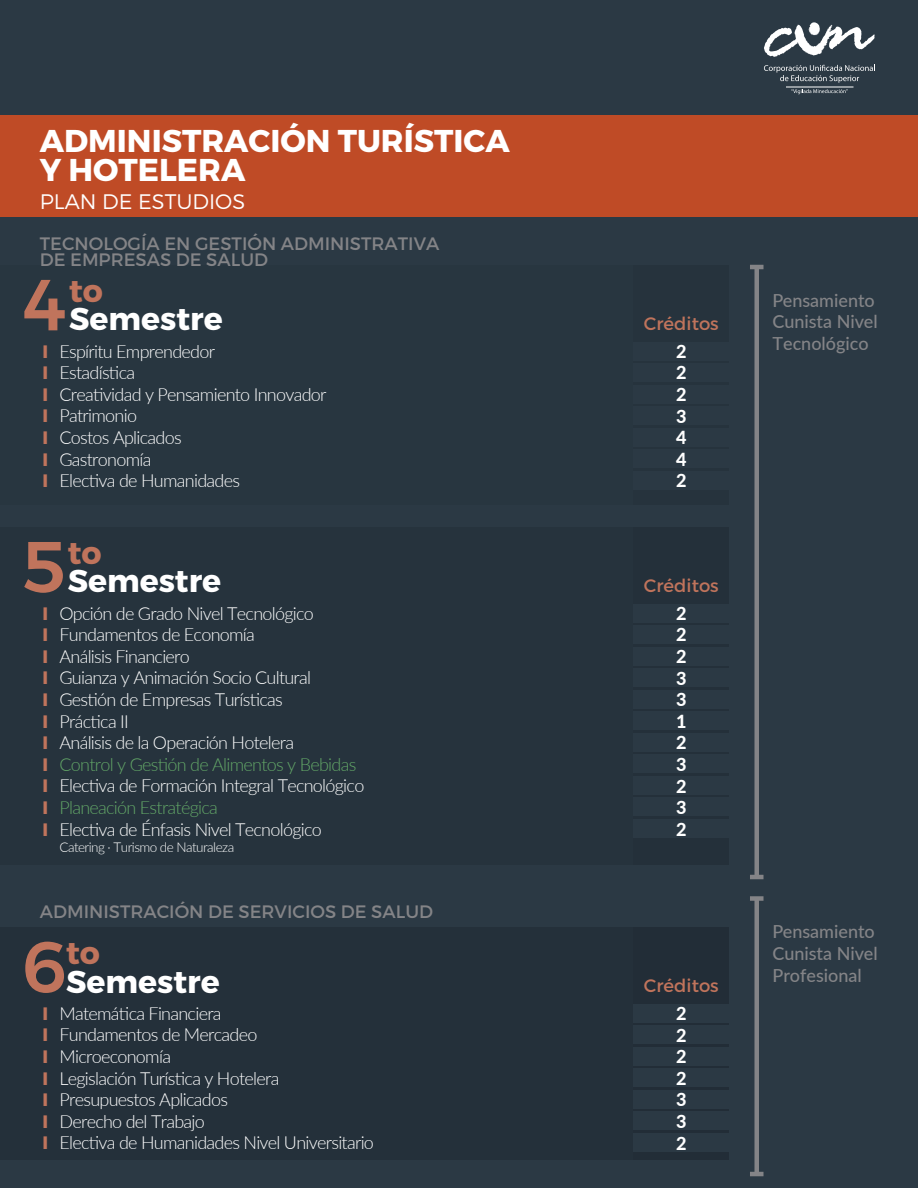
<style>
.page{position:relative;width:918px;height:1188px;background:#2b3944}
.page>*{position:absolute;margin:0;border:0;box-sizing:border-box;transform-origin:0 0}
.t1{font:500 72px "Montserrat";color:#c0745c}
.t2{font:700 31.5px/28.5px "Montserrat";color:#fff}
.t3{font:700 31.5px "Montserrat";color:#c0745c}
.t4{font:300 21px "Montserrat";color:#fff}
.t5{font:300 18px/21.6px "Lato";letter-spacing:-.04em;color:#fff}
.t6{font:18px/16.5px "Montserrat";color:#848487}
.t7{font:500 18px/21.6px "Lato";color:#848487}
.t8{font:300 18px "Lato";letter-spacing:-.04em;color:#62a667}
.t9{font:700 18px/21.6px "Montserrat";color:#c0745c;text-align:justify}
.t10{font:800 18px/21.6px "Lato";color:#fff;text-align:justify}
.t11{font:18px "Montserrat";color:#c0745c}
.t12{font:300 13.5px "Lato";letter-spacing:-.04em;color:#fff}
</style>
<div class="page">
<div style="left:0;top:116px;width:918px;height:101px;background:#bf4b26"></div>
<svg style="left:764px;top:22px;width:111px;height:35px"></svg>
<svg style="left:764px;top:65px;width:111px;height:18px"></svg>
<hr style="left:786px;top:87px;width:68px;height:1px;background:#fff">
<svg style="left:791px;top:89px;width:57px;height:5px"></svg>
<div style="left:0;top:265px;width:729px;height:239px;background:#283640"></div>
<div style="left:634px;top:342px;width:95px;height:18px;background:#2b3944"></div>
<div style="left:634px;top:363px;width:95px;height:19px;background:#2b3944"></div>
<div style="left:634px;top:385px;width:95px;height:18px;background:#2b3944"></div>
<div style="left:634px;top:406px;width:95px;height:19px;background:#2b3944"></div>
<div style="left:634px;top:428px;width:95px;height:18px;background:#2b3944"></div>
<div style="left:634px;top:449px;width:95px;height:19px;background:#2b3944"></div>
<div style="left:634px;top:471px;width:95px;height:18px;background:#2b3944"></div>
<div style="left:0;top:527px;width:729px;height:337px;background:#26333d"></div>
<div style="left:634px;top:604px;width:95px;height:19px;background:#2b3944"></div>
<div style="left:634px;top:625px;width:95px;height:19px;background:#2b3944"></div>
<div style="left:634px;top:647px;width:95px;height:19px;background:#2b3944"></div>
<div style="left:634px;top:668px;width:95px;height:19px;background:#2b3944"></div>
<div style="left:634px;top:690px;width:95px;height:19px;background:#2b3944"></div>
<div style="left:634px;top:711px;width:95px;height:19px;background:#2b3944"></div>
<div style="left:634px;top:733px;width:95px;height:19px;background:#2b3944"></div>
<div style="left:634px;top:754px;width:95px;height:19px;background:#2b3944"></div>
<div style="left:634px;top:776px;width:95px;height:19px;background:#2b3944"></div>
<div style="left:634px;top:797px;width:95px;height:19px;background:#2b3944"></div>
<div style="left:634px;top:819px;width:95px;height:19px;background:#2b3944"></div>
<div style="left:0;top:927px;width:729px;height:233px;background:#24303a"></div>
<div style="left:634px;top:1004px;width:95px;height:19px;background:#2b3944"></div>
<div style="left:634px;top:1026px;width:95px;height:18px;background:#2b3944"></div>
<div style="left:634px;top:1047px;width:95px;height:19px;background:#2b3944"></div>
<div style="left:634px;top:1069px;width:95px;height:18px;background:#2b3944"></div>
<div style="left:634px;top:1090px;width:95px;height:19px;background:#2b3944"></div>
<div style="left:634px;top:1112px;width:95px;height:18px;background:#2b3944"></div>
<div style="left:634px;top:1133px;width:95px;height:19px;background:#2b3944"></div>
<div style="left:754px;top:268px;width:5px;height:608px;background:#848487"></div>
<hr style="left:750px;top:875px;width:14px;height:4px;background:#848487">
<hr style="left:750px;top:265px;width:14px;height:4px;background:#848487">
<div style="left:754px;top:899px;width:5px;height:274px;background:#848487"></div>
<hr style="left:750px;top:1172px;width:14px;height:4px;background:#848487">
<div style="left:750px;top:896px;width:14px;height:5px;background:#848487"></div>
<h2 class="t2" style="left:40px;top:127px;width:471px">ADMINISTRACIÓN TURÍSTICA<br>Y HOTELERA</h2>
<p class="t4" style="left:40px;top:189px;width:207px">PLAN DE ESTUDIOS</p>
<p class="t6" style="left:40px;top:235px;width:401px">TECNOLOGÍA EN GESTIÓN ADMINISTRATIVA<br>DE EMPRESAS DE SALUD</p>
<h1 class="t1" style="left:22px;top:260px;width:46px">4</h1>
<h2 class="t3" style="left:69px;top:271px;width:35px">to</h2>
<h2 class="t2" style="left:69px;top:306px;width:155px">Semestre</h2>
<p class="t11" style="left:644px;top:312px;width:76px">Créditos</p>
<p class="t9" style="left:42px;top:341px;width:7px">I I I I I I I</p>
<p class="t5" style="left:59px;top:340px;width:269px">Espíritu Emprendedor<br>Estadística<br>Creatividad y Pensamiento Innovador<br>Patrimonio<br>Costos Aplicados<br>Gastronomía<br>Electiva de Humanidades</p>
<p class="t10" style="left:676px;top:340px;width:12px">2<br>2<br>2<br>3<br>4<br>4<br>2</p>
<h1 class="t1" style="left:22px;top:522px;width:46px">5</h1>
<h2 class="t3" style="left:68px;top:533px;width:35px">to</h2>
<h2 class="t2" style="left:68px;top:568px;width:155px">Semestre</h2>
<p class="t11" style="left:644px;top:575px;width:76px">Créditos</p>
<p class="t9" style="left:42px;top:603px;width:7px">I I I I I I I I I I I</p>
<p class="t5" style="left:59px;top:602px;width:256px">Opción de Grado Nivel Tecnológico<br>Fundamentos de Economía<br>Análisis Financiero<br>Guianza y Animación Socio Cultural<br>Gestión de Empresas Turísticas<br>Práctica II<br>Análisis de la Operación Hotelera</p>
<p class="t8" style="left:59px;top:752px;width:298px">Control y Gestión de Alimentos y Bebidas</p>
<p class="t5" style="left:59px;top:775px;width:306px">Electiva de Formación Integral Tecnológico</p>
<p class="t8" style="left:59px;top:795px;width:160px">Planeación Estratégica</p>
<p class="t5" style="left:59px;top:818px;width:264px">Electiva de Énfasis Nivel Tecnológico</p>
<p class="t12" style="left:59px;top:838px;width:176px">Catering · Turismo de Naturaleza</p>
<p class="t6" style="left:40px;top:904px;width:395px">ADMINISTRACIÓN DE SERVICIOS DE SALUD</p>
<p class="t10" style="left:676px;top:602px;width:12px">2<br>2<br>2<br>3<br>3<br>1<br>2<br>3<br>2<br>3<br>2</p>
<h1 class="t1" style="left:22px;top:923px;width:46px">6</h1>
<h2 class="t3" style="left:66px;top:934px;width:35px">to</h2>
<h2 class="t2" style="left:66px;top:968px;width:155px">Semestre</h2>
<p class="t11" style="left:644px;top:975px;width:76px">Créditos</p>
<p class="t9" style="left:42px;top:1003px;width:7px">I I I I I I I</p>
<p class="t5" style="left:59px;top:1002px;width:316px">Matemática Financiera<br>Fundamentos de Mercadeo<br>Microeconomía<br>Legislación Turística y Hotelera<br>Presupuestos Aplicados<br>Derecho del Trabajo<br>Electiva de Humanidades Nivel Universitario</p>
<p class="t10" style="left:676px;top:1002px;width:12px">2<br>2<br>2<br>2<br>3<br>3<br>2</p>
<p class="t7" style="left:772px;top:289px;width:107px">Pensamiento<br>Cunista Nivel<br>Tecnológico</p>
<p class="t7" style="left:772px;top:920px;width:107px">Pensamiento<br>Cunista Nivel<br>Profesional</p>
</div>
